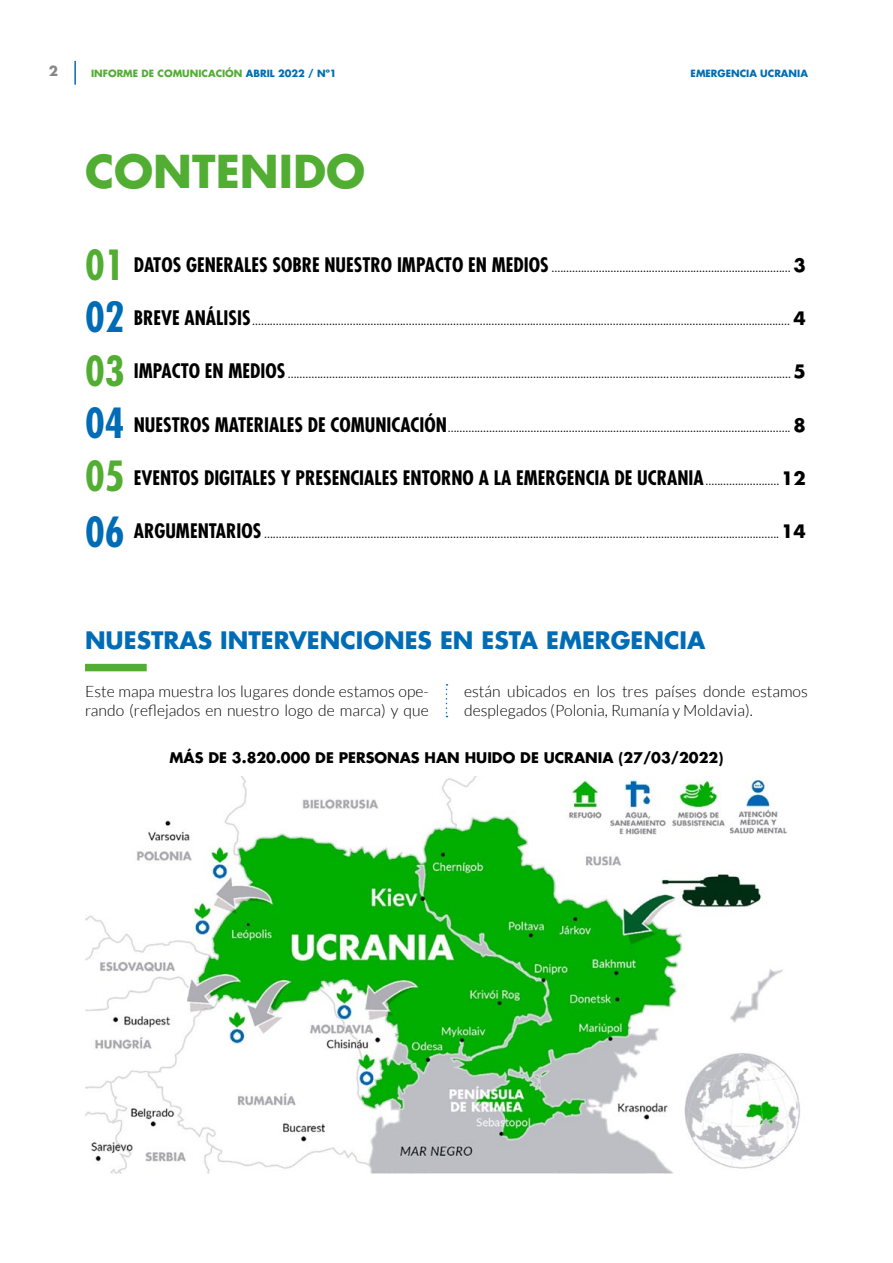
<style>
.page{position:relative;width:893px;height:1263px;background:#fff}
.page>*{position:absolute;margin:0;border:0;box-sizing:border-box;transform-origin:0 0}
.t1{font:700 44.1px "Futura LT";color:#52ae32}
.t2{font:700 condensed 40.5px "Futura Std";color:#52ae32}
.t3{font:700 condensed 40.5px "Futura Std";color:#006cb6}
.t4{font:700 23.4px "Futura LT";color:#006cb6}
.t5{font:700 condensed 19.5px "Futura Std";color:#000}
.t6{font:300 15.75px/18.9px "Lato";color:#000}
.t7{font:300 15px "Lato";color:#000}
.t8{font:700 14.25px "Futura LT";color:#000}
.t9{font:700 13.5px "Futura LT";color:#878787}
.t10{font:700 9.75px "Futura LT";color:#52ae32}
.t11{font:700 9.75px "Futura LT";color:#006cb6}
.s1{color:#006cb6}
.s2{font-family:"Futura Std";font-weight:700;font-stretch:condensed;font-size:19.5px}
.s3{font-family:"Futura LT";font-weight:700;font-size:18px}
.s4{font-family:"Lato";font-weight:300;font-stretch:normal;font-size:15px}
.s5{font-family:"Futura LT";font-stretch:normal;font-size:18px}
</style>
<div class="page">
<hr style="left:74px;top:61px;width:2px;height:24px;background:#006cb6">
<div style="left:85px;top:664px;width:62px;height:7px;background:#52ae32"></div>
<svg style="left:446px;top:684px;width:1px;height:33px"></svg>
<img style="left:85px;top:776px;width:715px;height:398px">
<p class="t9" style="left:49px;top:62px;width:11px">2</p>
<p class="t10" style="left:91px;top:67px;width:247px">INFORME DE COMUNICACIÓN <span class="s1">ABRIL 2022 / Nº1</span></p>
<p class="t11" style="left:691px;top:67px;width:119px">EMERGENCIA UCRANIA</p>
<h1 class="t1" style="left:85px;top:142px;width:282px">CONTENIDO</h1>
<h2 class="t2" style="left:85px;top:240px;width:41px">01</h2>
<h2 class="t3" style="left:85px;top:292px;width:41px">02</h2>
<h2 class="t2" style="left:85px;top:346px;width:41px">03</h2>
<h2 class="t3" style="left:85px;top:398px;width:41px">04</h2>
<h2 class="t2" style="left:85px;top:451px;width:41px">05</h2>
<h2 class="t3" style="left:85px;top:507px;width:41px">06</h2>
<p class="t7" style="left:134px;top:259px;width:674px"><span class="s2">DATOS GENERALES SOBRE NUESTRO IMPACTO EN MEDIOS</span> ................................................................................. <span class="s3">3</span></p>
<p class="t7" style="left:134px;top:312px;width:674px"><span class="s2">BREVE ANÁLISIS</span>...................................................................................................................................................................................... <span class="s3">4</span></p>
<p class="t7" style="left:134px;top:365px;width:674px"><span class="s2">IMPACTO EN MEDIOS</span> ..........................................................................................................................................................................<span class="s3">5</span></p>
<p class="t7" style="left:134px;top:418px;width:674px"><span class="s2">NUESTROS MATERIALES DE COMUNICACIÓN</span>.................................................................................................................... <span class="s3">8</span></p>
<h3 class="t5" style="left:134px;top:465px;width:674px">EVENTOS DIGITALES Y PRESENCIALES ENTORNO A LA EMERGENCIA DE UCRANIA<span class="s4">.........................</span><span class="s5">12</span></h3>
<p class="t7" style="left:134px;top:524px;width:674px"><span class="s2">ARGUMENTARIOS</span> ..............................................................................................................................................................................<span class="s3">14</span></p>
<h3 class="t4" style="left:85px;top:625px;width:622px">NUESTRAS INTERVENCIONES EN ESTA EMERGENCIA</h3>
<p class="t6" style="left:85px;top:682px;width:345px">Este mapa muestra los lugares donde estamos ope&shy;rando (reflejados en nuestro logo de marca) y que</p>
<p class="t6" style="left:464px;top:682px;width:345px">están ubicados en los tres países donde estamos desplegados (Polonia, Rumanía y Moldavia).</p>
<p class="t8" style="left:170px;top:748px;width:555px">MÁS DE 3.820.000 DE PERSONAS HAN HUIDO DE UCRANIA (27/03/2022)</p>
</div>
